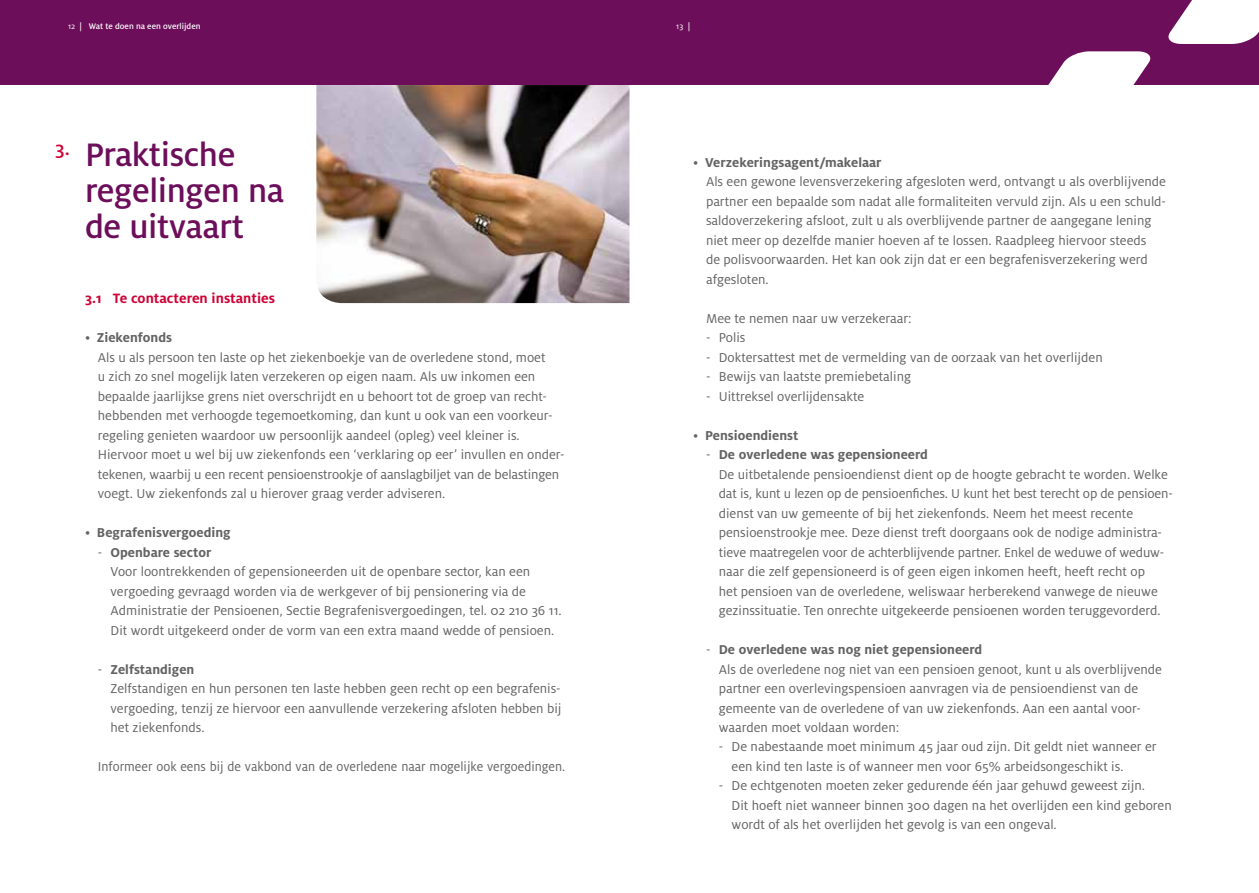
<style>
.page{position:relative;width:1259px;height:893px;background:#fff}
.page>*{position:absolute;margin:0;border:0;box-sizing:border-box;transform-origin:0 0}
.t1{font:500 36px/36px "Milo OT";letter-spacing:-.01em;color:#6c0e5a}
.t2{font:500 21px "Milo OT";color:#ce0538}
.t3{font:700 15px "Milo OT";color:#ce0538}
.t4{font:14.25px/19.5px "Milo OT";color:#646363}
.t5{font:14.25px "Milo OT";color:#646363;scale:.96 1}
.t6{font:700 14.25px "Milo OT";color:#646363}
.t7{font:500 9px "Milo OT";color:#fff}
.t8{font:9px "Milo OT";color:#fff}
.s1{font-weight:400}
.s2{font-weight:500}
.s3{font-weight:700}
</style>
<div class="page">
<div style="left:629px;top:0;width:630px;height:85px;background:#6c0e5a"></div>
<svg style="left:1048px;top:51px;width:103px;height:34px"></svg>
<svg style="left:1168px;top:0;width:91px;height:44px;background:#eadde8"></svg>
<div style="left:0;top:0;width:629px;height:85px;background:#6c0e5a"></div>
<img style="left:316px;top:85px;width:313px;height:218px">
<p class="t7" style="left:68px;top:21px;width:134px"><span class="s1">12</span> | Wat te doen na een overlijden</p>
<p class="t8" style="left:676px;top:21px;width:16px">13 <span class="s2">|</span></p>
<h2 class="t2" style="left:55px;top:137px;width:16px">3.</h2>
<h1 class="t1" style="left:85px;top:137px;width:200px">Praktische regelingen na de uitvaart</h1>
<p class="t3" style="left:85px;top:290px;width:191px">3.1 Te contacteren instanties</p>
<p class="t4" style="left:98px;top:328px;width:468px;text-indent:-13px">• <span class="s3">Ziekenfonds<br></span>Als u als persoon ten laste op het ziekenboekje van de overledene stond, moet<br>u zich zo snel mogelijk laten verzekeren op eigen naam. Als uw inkomen een bepaalde jaarlijkse grens niet overschrijdt en u behoort tot de groep van recht&shy;hebbenden met verhoogde tegemoetkoming, dan kunt u ook van een voorkeur&shy;regeling genieten waardoor uw persoonlijk aandeel (opleg) veel kleiner is.<br>Hiervoor moet u wel bij uw ziekenfonds een ‘verklaring op eer’ invullen en onder&shy;tekenen, waarbij u een recent pensioenstrookje of aanslagbiljet van de belastingen voegt. Uw ziekenfonds zal u hierover graag verder adviseren.</p>
<p class="t6" style="left:85px;top:524px;width:147px"><span class="s1">•</span> Begrafenisvergoeding</p>
<p class="t4" style="left:111px;top:542px;width:452px;text-indent:-13px">- <span class="s3">Openbare sector<br></span>Voor loontrekkenden of gepensioneerden uit de openbare sector, kan een vergoeding gevraagd worden via de werkgever of bij pensionering via de Administratie der Pensioenen, Sectie Begrafenisvergoedingen, tel. 02 210 36 11.<br>Dit wordt uitgekeerd onder de vorm van een extra maand wedde of pensioen.</p>
<p class="t4" style="left:111px;top:659px;width:452px;text-indent:-13px">- <span class="s3">Zelfstandigen<br></span>Zelfstandigen en hun personen ten laste hebben geen recht op een begrafenis&shy;vergoeding, tenzij ze hiervoor een aanvullende verzekering afsloten hebben bij het ziekenfonds.</p>
<p class="t5" style="left:98px;top:759px;width:488px">Informeer ook eens bij de vakbond van de overledene naar mogelijke vergoedingen.</p>
<p class="t4" style="left:706px;top:152px;width:461px;text-indent:-13px">• <span class="s3">Verzekeringsagent/makelaar<br></span>Als een gewone levensverzekering afgesloten werd, ontvangt u als overblijvende partner een bepaalde som nadat alle formaliteiten vervuld zijn. Als u een schuld&shy;saldoverzekering afsloot, zult u als overblijvende partner de aangegane lening niet meer op dezelfde manier hoeven af te lossen. Raadpleeg hiervoor steeds<br>de polisvoorwaarden. Het kan ook zijn dat er een begrafenisverzekering werd afgesloten.</p>
<p class="t4" style="left:706px;top:308px;width:207px">Mee te nemen naar uw verzekeraar:</p>
<p class="t4" style="left:706px;top:328px;width:41px">- Polis</p>
<p class="t4" style="left:706px;top:347px;width:398px">- Doktersattest met de vermelding van de oorzaak van het overlijden</p>
<p class="t4" style="left:706px;top:367px;width:207px">- Bewijs van laatste premiebetaling</p>
<p class="t4" style="left:706px;top:386px;width:160px">- Uittreksel overlijdensakte</p>
<p class="t6" style="left:693px;top:427px;width:107px"><span class="s1">•</span> Pensioendienst</p>
<p class="t4" style="left:719px;top:445px;width:455px;text-indent:-13px">- <span class="s3">De overledene was gepensioneerd<br></span>De uitbetalende pensioendienst dient op de hoogte gebracht te worden. Welke dat is, kunt u lezen op de pensioenfiches. U kunt het best terecht op de pensioen&shy;dienst van uw gemeente of bij het ziekenfonds. Neem het meest recente pensioenstrookje mee. Deze dienst treft doorgaans ook de nodige administra&shy;tieve maatregelen voor de achterblijvende partner. Enkel de weduwe of weduw&shy;naar die zelf gepensioneerd is of geen eigen inkomen heeft, heeft recht op<br>het pensioen van de overledene, weliswaar herberekend vanwege de nieuwe gezinssituatie. Ten onrechte uitgekeerde pensioenen worden teruggevorderd.</p>
<p class="t4" style="left:719px;top:640px;width:445px;text-indent:-13px">- <span class="s3">De overledene was nog niet gepensioneerd<br></span>Als de overledene nog niet van een pensioen genoot, kunt u als overblijvende partner een overlevingspensioen aanvragen via de pensioendienst van de gemeente van de overledene of van uw ziekenfonds. Aan een aantal voor&shy;waarden moet voldaan worden:</p>
<p class="t4" style="left:731px;top:737px;width:426px;text-indent:-13px">- De nabestaande moet minimum 45 jaar oud zijn. Dit geldt niet wanneer er een kind ten laste is of wanneer men voor 65% arbeidsongeschikt is.</p>
<p class="t4" style="left:731px;top:776px;width:442px;text-indent:-13px">- De echtgenoten moeten zeker gedurende één jaar gehuwd geweest zijn.<br>Dit hoeft niet wanneer binnen 300 dagen na het overlijden een kind geboren wordt of als het overlijden het gevolg is van een ongeval.</p>
</div>
